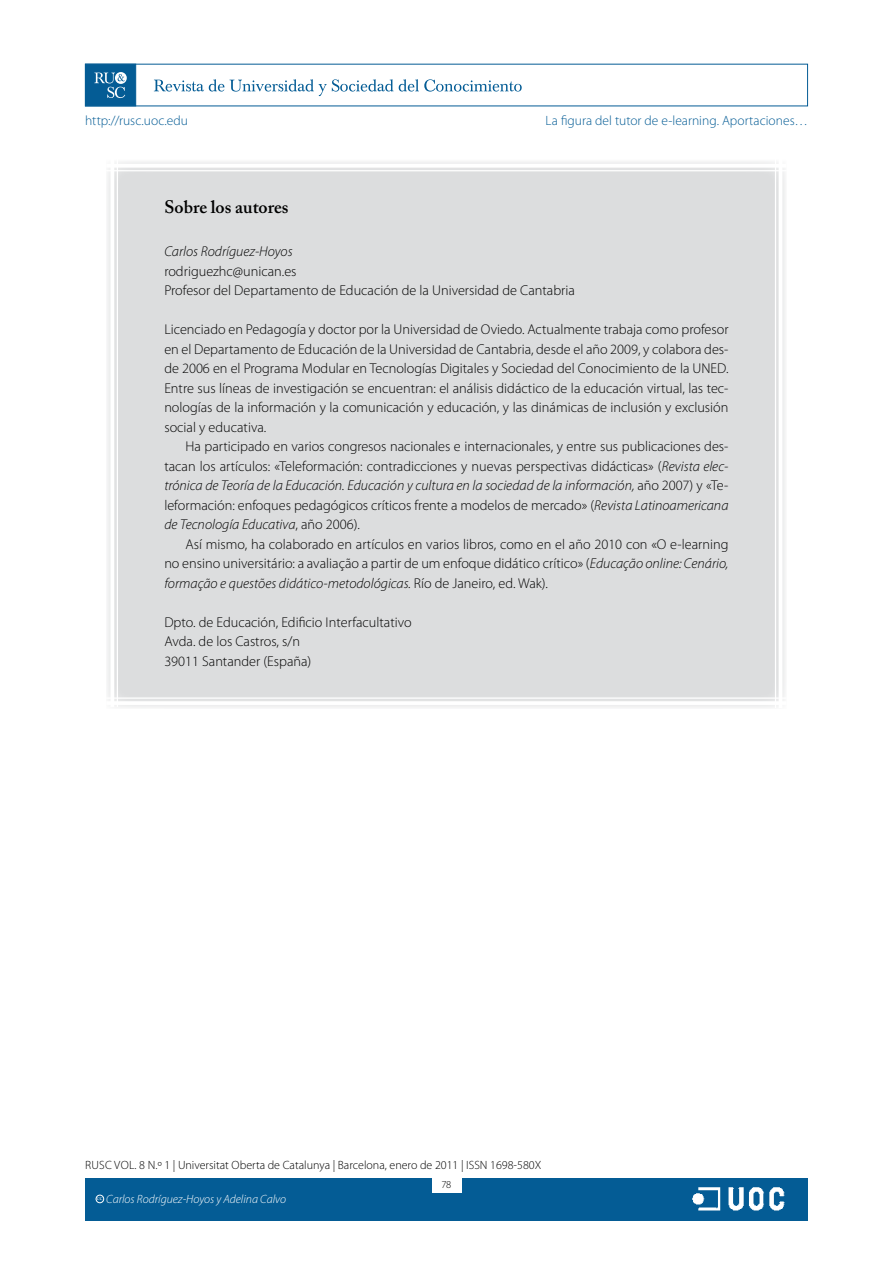
<style>
.page{position:relative;width:893px;height:1263px;background:#fff}
.page>*{position:absolute;margin:0;border:0;box-sizing:border-box;transform-origin:0 0}
.CITARECOMENADA_I_SOB{font:600 18px "Adobe Caslon Pro";color:#000}
.AUTOR{font:300 14.25px/19.5px "Myriad Pro";color:#000;text-align:justify}
.TEXTCITARECOMENADA_I{font:italic 300 14.25px "Myriad Pro";color:#000}
.t1{font:300 13.5px "Myriad Pro";letter-spacing:.005em;color:#045c95}
.t2{font:300 12px "Myriad Pro";color:#000}
.t3{font:italic 300 12px "Myriad Pro";color:#fff}
.t4{font:300 10.5px "Myriad Pro";color:#000}
.t5{font:600 3.9px "Adobe Caslon Pro";color:#fff}
.s1{font-style:italic}
</style>
<div class="page">
<div style="left:85px;top:1178px;width:723px;height:42px;background:#045c95"></div>
<div style="left:85px;top:64px;width:51px;height:42px;background:#045c95;border:1px solid #045c95"></div>
<svg style="left:115px;top:72px;width:12px;height:12px"></svg>
<svg style="left:94px;top:73px;width:31px;height:25px"></svg>
<svg style="left:154px;top:79px;width:368px;height:17px"></svg>
<div style="left:432px;top:1176px;width:29px;height:17px;background:#fff"></div>
<img style="left:692px;top:1187px;width:93px;height:24px">
<div style="left:96px;top:1195px;width:8px;height:8px;border:1px solid #fff;border-radius:50%"></div>
<div style="left:106px;top:160px;width:681px;height:549px;background:#dcddde"></div>
<hr style="left:117px;top:157px;width:1px;height:550px;background:#fff">
<hr style="left:110px;top:157px;width:4px;height:550px;background:#fff">
<hr style="left:106px;top:170px;width:681px;height:1px;background:#fff">
<hr style="left:106px;top:164px;width:681px;height:4px;background:#fff">
<hr style="left:106px;top:697px;width:681px;height:2px;background:#fff">
<hr style="left:106px;top:701px;width:681px;height:4px;background:#fff">
<hr style="left:775px;top:158px;width:1px;height:550px;background:#fff">
<hr style="left:779px;top:158px;width:3px;height:550px;background:#fff">
<p class="t1" style="left:85px;top:112px;width:105px">http://rusc.uoc.edu</p>
<p class="t1" style="left:546px;top:112px;width:264px">La figura del tutor de e-learning. Aportaciones…</p>
<p class="CITARECOMENADA_I_SOB" style="left:164px;top:196px;width:126px">Sobre los autores</p>
<p class="TEXTCITARECOMENADA_I" style="left:164px;top:243px;width:130px">Carlos Rodríguez-Hoyos</p>
<p class="AUTOR" style="left:164px;top:261px;width:134px">rodriguezhc@unican.es</p>
<p class="AUTOR" style="left:164px;top:281px;width:412px">Profesor del Departamento de Educación de la Universidad de Cantabria</p>
<p class="AUTOR" style="left:164px;top:320px;width:566px">Licenciado en Pedagogía y doctor por la Universidad de Oviedo. Actualmente trabaja como profesor en el Departamento de Educación de la Universidad de Cantabria, desde el año 2009, y colabora des&shy;de 2006 en el Programa Modular en Tecnologías Digitales y Sociedad del Conocimiento de la UNED.</p>
<p class="AUTOR" style="left:164px;top:378px;width:566px">Entre sus líneas de investigación se encuentran: el análisis didáctico de la educación virtual, las tec&shy;nologías de la información y la comunicación y educación, y las dinámicas de inclusión y exclusión social y educativa.</p>
<p class="AUTOR" style="left:164px;top:437px;width:566px;text-indent:21px">Ha participado en varios congresos nacionales e internacionales, y entre sus publicaciones des&shy;tacan los artículos: «Teleformación: contradicciones y nuevas perspectivas didácticas» (<span class="s1">Revista elec&shy;trónica de Teoría de la Educación. Educación y cultura en la sociedad de la información,</span> año 2007) y «Te&shy;leformación: enfoques pedagógicos críticos frente a modelos de mercado» (<span class="s1">Revista Latinoamericana de Tecnología Educativa</span>, año 2006).</p>
<p class="AUTOR" style="left:164px;top:534px;width:566px;text-indent:21px">Así mismo, ha colaborado en artículos en varios libros, como en el año 2010 con «O e-learning no ensino universitário: a avaliação a partir de um enfoque didático crítico» (<span class="s1">Educação online: Cenário, formação e questões didático-metodológicas.</span> Río de Janeiro, ed. Wak).</p>
<p class="AUTOR" style="left:164px;top:612px;width:249px">Dpto. de Educación, Edificio Interfacultativo</p>
<p class="AUTOR" style="left:164px;top:632px;width:137px">Avda. de los Castros, s/n</p>
<p class="AUTOR" style="left:164px;top:651px;width:149px">39011 Santander (España)</p>
<p class="t2" style="left:85px;top:1158px;width:458px">RUSC VOL. 8 N.º 1 | Universitat Oberta de Catalunya | Barcelona, enero de 2011 | ISSN 1698-580X</p>
<p class="t3" style="left:106px;top:1192px;width:181px">Carlos Rodríguez-Hoyos y Adelina Calvo</p>
<p class="t5" style="left:97px;top:1197px;width:7px">CC</p>
<p class="t4" style="left:442px;top:1178px;width:11px">78</p>
</div>
